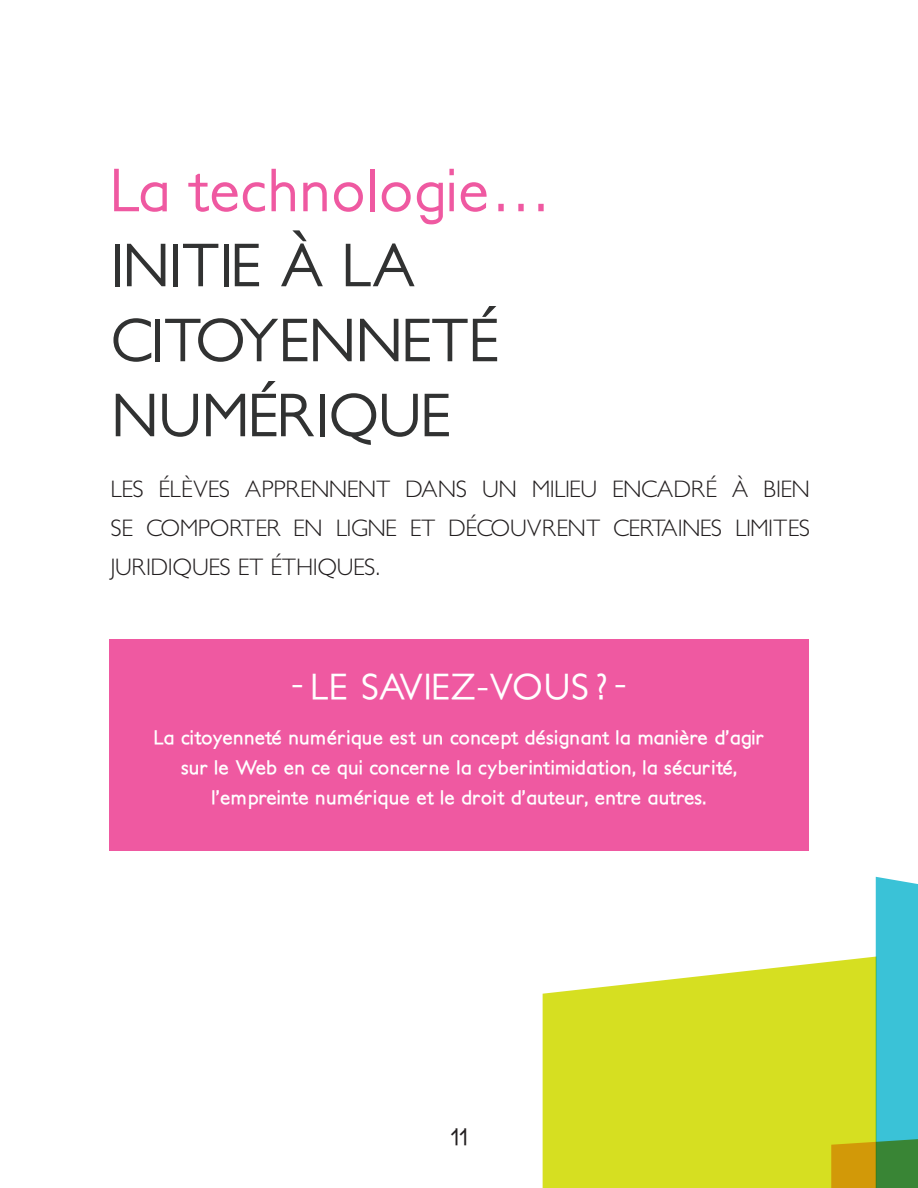
<style>
.page{position:relative;width:918px;height:1188px;background:#fff}
.page>*{position:absolute;margin:0;border:0;box-sizing:border-box;transform-origin:0 0}
.t1{font:500 60px/75px "Petita";letter-spacing:-.025em;color:#313232}
.t2{font:500 60px "Petita";letter-spacing:.015em;color:#ef59a1}
.t3{font:500 36.3px "Petita";letter-spacing:.01em;color:#fff}
.t4{font:300 24px/39px "Petita";letter-spacing:-.02em;color:#231f20;text-align:justify}
.t5{font:500 24px "Petita";color:#231f20}
.t6{font:700 19.5px/30px "Petita";letter-spacing:.015em;color:#fff;text-align:center}
</style>
<div class="page">
<div style="left:109px;top:640px;width:700px;height:211px;background:#ef59a1"></div>
<svg style="left:543px;top:961px;width:288px;height:227px;background:#d9e132"></svg>
<svg style="left:831px;top:877px;width:87px;height:311px;background:#90cb88"></svg>
<h1 class="t2" style="left:111px;top:155px;width:443px">La technologie…</h1>
<h1 class="t1" style="left:111px;top:229px;width:391px">INITIE À LA<br>CITOYENNETÉ<br>NUMÉRIQUE</h1>
<p class="t4" style="left:111px;top:470px;width:701px">LES ÉLÈVES APPRENNENT DANS UN MILIEU ENCADRÉ À BIEN SE COMPORTER EN LIGNE ET DÉCOUVRENT CERTAINES LIMITES JURIDIQUES ET ÉTHIQUES.</p>
<h2 class="t3" style="left:291px;top:665px;width:337px">- LE SAVIEZ-VOUS ? -</h2>
<p class="t6" style="left:154px;top:723px;width:611px">La citoyenneté numérique est un concept désignant la manière d’agir sur le Web en ce qui concerne la cyberintimidation, la sécurité, l’empreinte numérique et le droit d’auteur, entre autres.</p>
<p class="t5" style="left:450px;top:1122px;width:19px">11</p>
</div>
